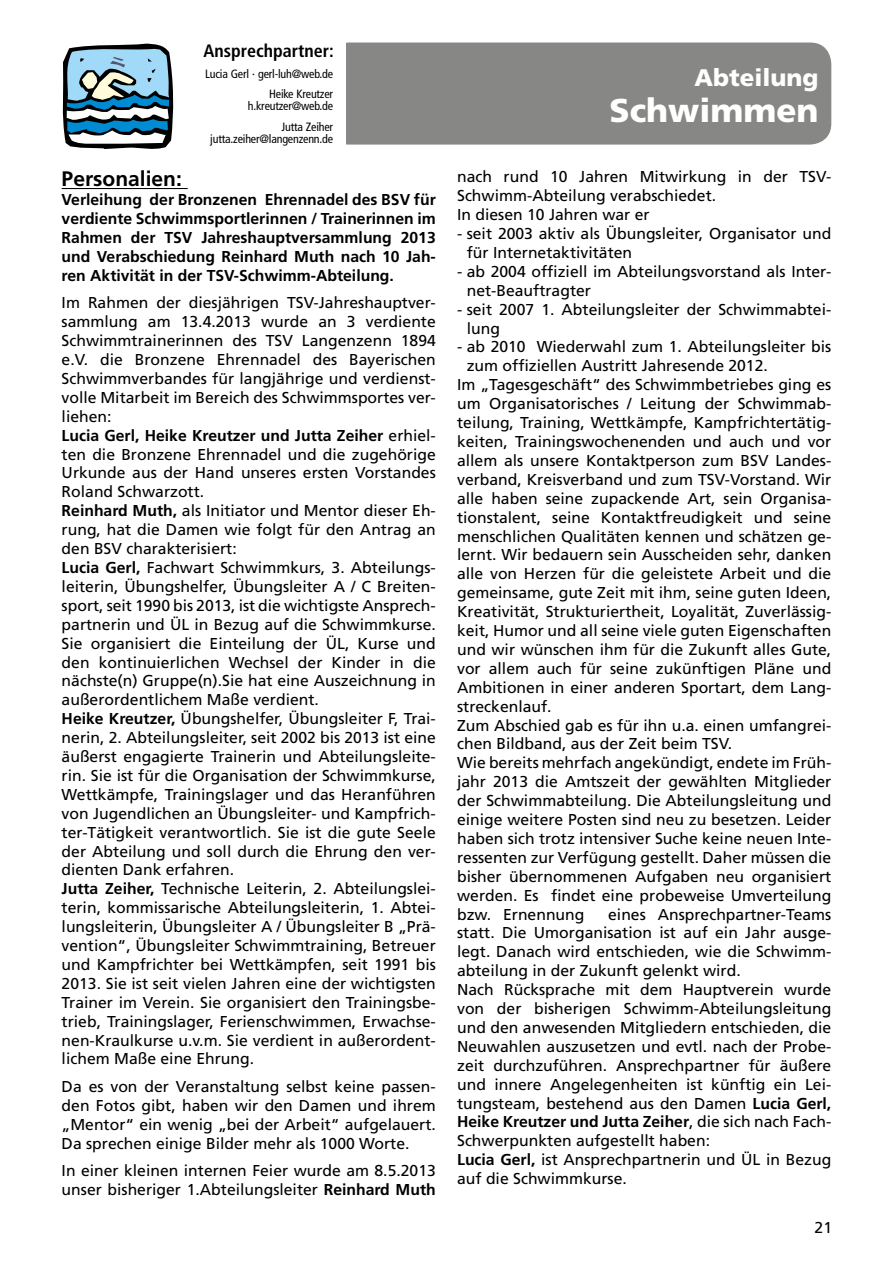
<style>
.page{position:relative;width:893px;height:1263px;background:#fff}
.page>*{position:absolute;margin:0;border:0;box-sizing:border-box;transform-origin:0 0}
.t1{font:900 33px "Frutiger";color:#fff}
.t2{font:900 24px "Frutiger";color:#fff}
.t3{font:700 21px "Frutiger";color:#000}
.t4{font:700 condensed 18px "Frutiger";color:#000}
.t5{font:15.75px/18.9px "Frutiger";color:#000}
.t6{font:700 15.75px/18.9px "Frutiger";color:#000;text-align:justify}
.t7{font:condensed 12px/20.5px "Frutiger";letter-spacing:-.015em;color:#000;text-align:right}
.s1{font-weight:700}
</style>
<div class="page">
<div style="left:328px;top:43px;width:503px;height:102px;background:#878786;border-radius:21px"></div>
<svg style="left:62px;top:44px;width:112px;height:105px"></svg>
<div style="left:186px;top:44px;width:160px;height:102px;background:#fff"></div>
<hr style="left:62px;top:188px;width:126px;height:1px;background:#000">
<p class="t4" style="left:204px;top:40px;width:132px">Ansprechpartner:</p>
<p class="t7" style="left:205px;top:63px;width:130px">Lucia Gerl · gerl-luh@web.de<br>Heike Kreutzer</p>
<p class="t7" style="left:248px;top:96px;width:87px">h.kreutzer@web.de<br>Jutta Zeiher</p>
<p class="t7" style="left:210px;top:128px;width:124px">jutta.zeiher@langenzenn.de</p>
<h3 class="t3" style="left:62px;top:167px;width:122px">Personalien:</h3>
<p class="t6" style="left:62px;top:190px;width:376px">Verleihung der Bronzenen Ehrennadel des BSV für verdiente Schwimmsportlerinnen / Trainerinnen im Rahmen der TSV Jahreshauptversammlung 2013 und Verabschiedung Reinhard Muth nach 10 Jah&shy;ren Aktivität in der TSV-Schwimm-Abteilung.</p>
<p class="t5" style="left:62px;top:293px;width:376px">Im Rahmen der diesjährigen TSV-Jahreshauptver&shy;sammlung am 13.4.2013 wurde an 3 verdiente Schwimmtrainerinnen des TSV Langenzenn 1894 e.V. die Bronzene Ehrennadel des Bayerischen Schwimmverbandes für langjährige und verdienst&shy;volle Mitarbeit im Bereich des Schwimmsportes ver&shy;liehen:<br><span class="s1">Lucia Gerl, Heike Kreutzer und Jutta Zeiher</span> erhiel&shy;ten die Bronzene Ehrennadel und die zugehörige Urkunde aus der Hand unseres ersten Vorstandes Roland Schwarzott.<br><span class="s1">Reinhard Muth,</span> als Initiator und Mentor dieser Eh&shy;rung, hat die Damen wie folgt für den Antrag an den BSV charakterisiert:<br><span class="s1">Lucia Gerl,</span> Fachwart Schwimmkurs, 3. Abteilungs&shy;leiterin, Übungshelfer, Übungsleiter A / C Breiten&shy;sport, seit 1990 bis 2013, ist die wichtigste Ansprech&shy;partnerin und ÜL in Bezug auf die Schwimmkurse.<br>Sie organisiert die Einteilung der ÜL, Kurse und den kontinuierlichen Wechsel der Kinder in die nächste(n) Gruppe(n).Sie hat eine Auszeichnung in außerordentlichem Maße verdient.<br><span class="s1">Heike Kreutzer,</span> Übungshelfer, Übungsleiter F, Trai&shy;nerin, 2. Abteilungsleiter, seit 2002 bis 2013 ist eine äußerst engagierte Trainerin und Abteilungsleite&shy;rin. Sie ist für die Organisation der Schwimmkurse, Wettkämpfe, Trainingslager und das Heranführen von Jugendlichen an Übungsleiter- und Kampfrich&shy;ter-Tätigkeit verantwortlich. Sie ist die gute Seele der Abteilung und soll durch die Ehrung den ver&shy;dienten Dank erfahren.<br><span class="s1">Jutta Zeiher,</span> Technische Leiterin, 2. Abteilungslei&shy;terin, kommissarische Abteilungsleiterin, 1. Abtei&shy;lungsleiterin, Übungsleiter A / Übungsleiter B „Prä&shy;vention“, Übungsleiter Schwimmtraining, Betreuer und Kampfrichter bei Wettkämpfen, seit 1991 bis 2013. Sie ist seit vielen Jahren eine der wichtigsten Trainer im Verein. Sie organisiert den Trainingsbe&shy;trieb, Trainingslager, Ferienschwimmen, Erwachse&shy;nen-Kraulkurse u.v.m. Sie verdient in außerordent&shy;lichem Maße eine Ehrung.</p>
<p class="t5" style="left:62px;top:1077px;width:376px;text-align:justify">Da es von der Veranstaltung selbst keine passen&shy;den Fotos gibt, haben wir den Damen und ihrem „Mentor“ ein wenig „bei der Arbeit“ aufgelauert.<br>Da sprechen einige Bilder mehr als 1000 Worte.</p>
<p class="t5" style="left:62px;top:1161px;width:376px">In einer kleinen internen Feier wurde am 8.5.2013 unser bisheriger 1.Abteilungsleiter <span class="s1">Reinhard Muth</span></p>
<h2 class="t2" style="left:694px;top:63px;width:126px">Abteilung</h2>
<h1 class="t1" style="left:609px;top:91px;width:211px">Schwimmen</h1>
<p class="t5" style="left:457px;top:167px;width:376px">nach rund 10 Jahren Mitwirkung in der TSV-<br>Schwimm-Abteilung verabschiedet.<br>In diesen 10 Jahren war er</p>
<p class="t5" style="left:467px;top:224px;width:366px;text-indent:-10px">- seit 2003 aktiv als Übungsleiter, Organisator und für Internetaktivitäten</p>
<p class="t5" style="left:467px;top:262px;width:366px;text-indent:-10px">- ab 2004 offiziell im Abteilungsvorstand als Inter&shy;net-Beauftragter</p>
<p class="t5" style="left:467px;top:300px;width:366px;text-indent:-10px">- seit 2007 1. Abteilungsleiter der Schwimmabtei&shy;lung</p>
<p class="t5" style="left:457px;top:337px;width:376px">- ab 2010 Wiederwahl zum 1. Abteilungsleiter bis</p>
<p class="t5" style="left:467px;top:356px;width:303px">zum offiziellen Austritt Jahresende 2012.</p>
<p class="t5" style="left:457px;top:375px;width:376px">Im „Tagesgeschäft“ des Schwimmbetriebes ging es</p>
<p class="t5" style="left:457px;top:394px;width:376px">um Organisatorisches / Leitung der Schwimmab-</p>
<p class="t5" style="left:457px;top:413px;width:374px">teilung, Training, Wettkämpfe, Kampfrichtertätig-</p>
<p class="t5" style="left:457px;top:432px;width:376px">keiten, Trainingswochenenden und auch und vor</p>
<p class="t5" style="left:457px;top:451px;width:376px">allem als unsere Kontaktperson zum BSV Landes-</p>
<p class="t5" style="left:457px;top:470px;width:376px">verband, Kreisverband und zum TSV-Vorstand. Wir</p>
<p class="t5" style="left:457px;top:489px;width:376px">alle haben seine zupackende Art, sein Organisa-</p>
<p class="t5" style="left:457px;top:507px;width:376px">tionstalent, seine Kontaktfreudigkeit und seine</p>
<p class="t5" style="left:457px;top:526px;width:376px">menschlichen Qualitäten kennen und schätzen ge-</p>
<p class="t5" style="left:457px;top:545px;width:376px">lernt. Wir bedauern sein Ausscheiden sehr, danken</p>
<p class="t5" style="left:457px;top:564px;width:376px">alle von Herzen für die geleistete Arbeit und die</p>
<p class="t5" style="left:457px;top:583px;width:376px">gemeinsame, gute Zeit mit ihm, seine guten Ideen,</p>
<p class="t5" style="left:457px;top:602px;width:376px">Kreativität, Strukturiertheit, Loyalität, Zuverlässig-</p>
<p class="t5" style="left:457px;top:621px;width:376px">keit, Humor und all seine viele guten Eigenschaften</p>
<p class="t5" style="left:457px;top:640px;width:376px">und wir wünschen ihm für die Zukunft alles Gute,</p>
<p class="t5" style="left:457px;top:659px;width:376px">vor allem auch für seine zukünftigen Pläne und</p>
<p class="t5" style="left:457px;top:678px;width:376px">Ambitionen in einer anderen Sportart, dem Lang-</p>
<p class="t5" style="left:457px;top:696px;width:96px">streckenlauf.</p>
<p class="t5" style="left:457px;top:715px;width:376px">Zum Abschied gab es für ihn u.a. einen umfangrei-</p>
<p class="t5" style="left:457px;top:734px;width:277px">chen Bildband, aus der Zeit beim TSV.</p>
<p class="t5" style="left:457px;top:753px;width:376px">Wie bereits mehrfach angekündigt, endete im Früh-</p>
<p class="t5" style="left:457px;top:772px;width:376px">jahr 2013 die Amtszeit der gewählten Mitglieder</p>
<p class="t5" style="left:457px;top:791px;width:376px">der Schwimmabteilung. Die Abteilungsleitung und</p>
<p class="t5" style="left:457px;top:810px;width:376px">einige weitere Posten sind neu zu besetzen. Leider</p>
<p class="t5" style="left:457px;top:829px;width:376px">haben sich trotz intensiver Suche keine neuen Inte-</p>
<p class="t5" style="left:457px;top:848px;width:376px">ressenten zur Verfügung gestellt. Daher müssen die</p>
<p class="t5" style="left:457px;top:867px;width:376px">bisher übernommenen Aufgaben neu organisiert</p>
<p class="t5" style="left:457px;top:885px;width:376px">werden. Es findet eine probeweise Umverteilung</p>
<p class="t5" style="left:457px;top:904px;width:129px">bzw. Ernennung</p>
<p class="t5" style="left:457px;top:904px;width:376px;text-indent:151px">eines Ansprechpartner-Teams statt. Die Umorganisation ist auf ein Jahr ausge&shy;legt. Danach wird entschieden, wie die Schwimm&shy;abteilung in der Zukunft gelenkt wird.<br>Nach Rücksprache mit dem Hauptverein wurde von der bisherigen Schwimm-Abteilungsleitung und den anwesenden Mitgliedern entschieden, die Neuwahlen auszusetzen und evtl. nach der Probe&shy;zeit durchzuführen. Ansprechpartner für äußere und innere Angelegenheiten ist künftig ein Lei&shy;tungsteam, bestehend aus den Damen <span class="s1">Lucia Gerl, Heike Kreutzer und Jutta Zeiher</span>, die sich nach Fach-Schwerpunkten aufgestellt haben:<br><span class="s1">Lucia Gerl,</span> ist Ansprechpartnerin und ÜL in Bezug auf die Schwimmkurse.</p>
<p class="t5" style="left:814px;top:1218px;width:19px">21</p>
</div>
